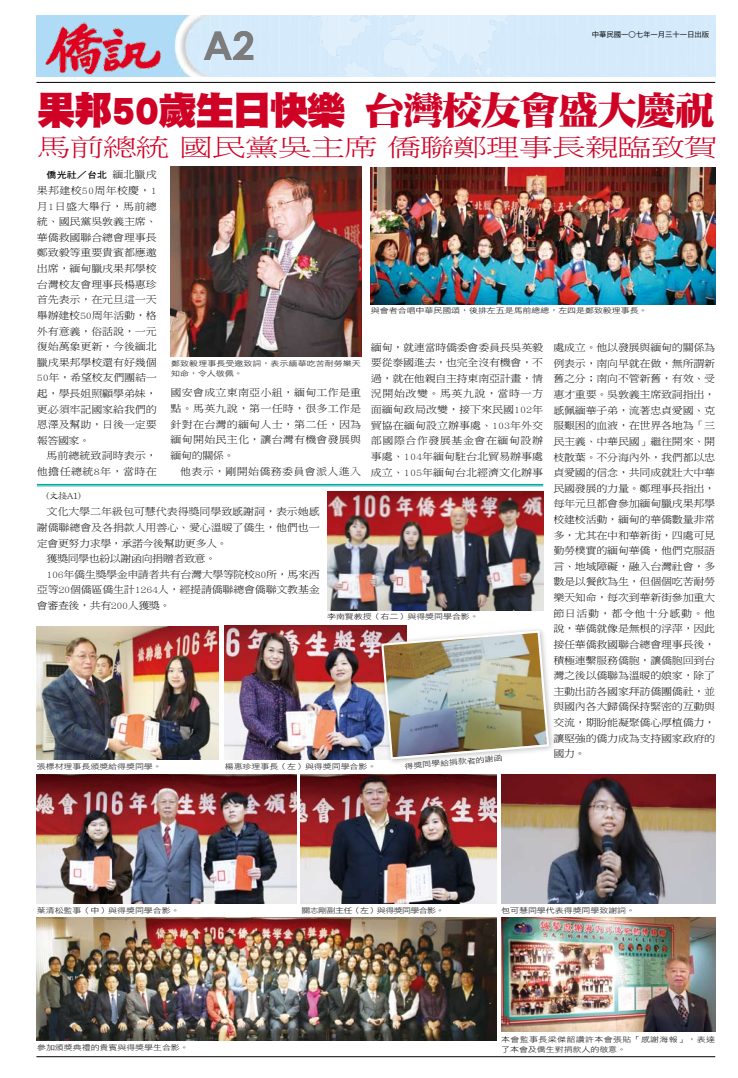
<style>
.page{position:relative;width:738px;height:1078px;background:#fff}
.page>*{position:absolute;margin:0;border:0;box-sizing:border-box;transform-origin:0 0}
.t1{font:700 39.4px "Century Gothic";color:#7c7c7c}
.t2{font:38.5px "DF Hei Std W12";letter-spacing:-.045em;color:#cf0226}
.t3{font:24.4px "DF Ming Std W3";letter-spacing:-.04em;color:#cf0226;scale:1.41 1}
.t4{font:9.9px/15.6px "DF Ming Std W3";letter-spacing:-.015em;color:#000;text-align:justify;scale:1.11 1}
.t5{font:9.9px "DF Ming Std W3";letter-spacing:-.04em;color:#000;scale:1.11 1}
.t6{font:9.9px "DF Ming Std W3";letter-spacing:-.035em;color:#000;scale:1.11 1}
.t7{font:9.9px/15.6px "DF Ming Std W3";letter-spacing:.015em;color:#000;text-align:right;scale:1.11 1}
.t8{font:9.9px "DF Ming Std W3";letter-spacing:.03em;color:#000;scale:1.11 1}
.t9{font:9px "DF Hei Std W7";color:#000;scale:1.11 1}
.t10{font:9px "DF Kai Shu Std W3";color:#000;scale:1.11 1}
.t11{font:7.2px/9.5px "DF Hei Std W3";letter-spacing:-.01em;color:#000;scale:1.25 1}
.t12{font:7.2px/9.5px "DF Hei Std W3";letter-spacing:.035em;color:#000;scale:1.25 1}
.t13{font:7.2px "DF Hei Std W3";letter-spacing:-.07em;color:#000;scale:1.25 1}
.t14{font:7.2px "DF Hei Std W5";letter-spacing:-.01em;color:#000}
.s1{font-family:"DF Ming Std W12"}
.s2{font-family:"DF Ming Std W3";font-size:9.9px}
</style>
<div class="page">
<img style="left:37px;top:16px;width:677px;height:60px">
<hr style="left:36px;top:1056px;width:678px;height:1px;background:#000">
<img style="left:41px;top:18px;width:124px;height:59px">
<img style="left:305px;top:16px;width:219px;height:61px">
<hr style="left:36px;top:82px;width:678px;height:1px;background:#000">
<img style="left:327px;top:491px;width:215px;height:119px">
<img style="left:37px;top:626px;width:181px;height:133px">
<img style="left:224px;top:625px;width:152px;height:134px">
<img style="left:37px;top:774px;width:259px;height:129px">
<img style="left:300px;top:774px;width:196px;height:129px">
<img style="left:501px;top:774px;width:213px;height:129px">
<img style="left:37px;top:917px;width:459px;height:122px">
<div style="left:376px;top:625px;width:180px;height:141px;background:#000;opacity:.25"></div>
<img style="left:380px;top:629px;width:170px;height:131px">
<img style="left:170px;top:167px;width:191px;height:189px">
<img style="left:370px;top:167px;width:344px;height:137px">
<img style="left:501px;top:917px;width:213px;height:114px">
<hr style="left:37px;top:484px;width:505px;height:1px;background:#00a9a4">
<hr style="left:37px;top:485px;width:505px;height:1px;background:#00a9a4">
<h1 class="t1" style="left:203px;top:16px;width:53px">A2</h1>
<p class="t14" style="left:591px;top:31px;width:119px">中華民國一○七年一月三十一日出版</p>
<h2 class="t2" style="left:37px;top:89px;width:679px">果邦50歲生日快樂 <span class="s1">台灣校友會盛大慶祝</span></h2>
<h3 class="t3" style="left:37px;top:134px;width:484px">馬前總統 國民黨吳主席 僑聯鄭理事長親臨致賀</h3>
<p class="t9" style="left:46px;top:170px;width:101px">僑光社／台北 <span class="s2">緬北臘戌</span></p>
<p class="t4" style="left:37px;top:182px;width:109px">果邦建校50周年校慶，1月1日盛大舉行，馬前總統、國民黨吳敦義主席、華僑救國聯合總會理事長鄭致毅等重要貴賓都應邀出席，緬甸臘戌果邦學校台灣校友會理事長楊惠珍首先表示，在元旦這一天舉辦建校50周年活動，格外有意義，俗話說，一元復始萬象更新，今後緬北臘戌果邦學校還有好幾個50年，希望校友們團結一起，學長姐照顧學弟妹，更必須牢記國家給我們的恩澤及幫助，日後一定要報答國家。</p>
<p class="t7" style="left:37px;top:448px;width:109px">馬前總統致詞時表示，他擔任總統8年，當時在</p>
<p class="t10" style="left:46px;top:491px;width:32px">(文接A1)</p>
<p class="t4" style="left:46px;top:503px;width:247px">文化大學二年級包可慧代表得獎同學致感謝詞，表示她感</p>
<p class="t4" style="left:37px;top:519px;width:256px">謝僑聯總會及各捐款人用善心、愛心溫暖了僑生，他們也一</p>
<p class="t5" style="left:37px;top:537px;width:173px">定會更努力求學，承諾今後幫助更多人。</p>
<p class="t5" style="left:46px;top:553px;width:154px">獲獎同學也紛以謝函向捐贈者致意。</p>
<p class="t6" style="left:46px;top:568px;width:247px">106年僑生獎學金申請者共有台灣大學等院校80所，馬來西</p>
<p class="t4" style="left:37px;top:581px;width:256px">亞等20個僑區僑生計1264人，經提請僑聯總會僑聯文教基金</p>
<p class="t5" style="left:37px;top:600px;width:122px">會審查後，共有200人獲獎。</p>
<p class="t11" style="left:370px;top:306px;width:223px">與會者合唱中華民國頌，後排左五是馬前總總，左四是鄭致毅理事長。</p>
<p class="t4" style="left:370px;top:339px;width:156px">緬甸，就連當時僑委會委員長吳英毅要從泰國進去，也完全沒有機會，不過，就在他親自主持東南亞計畫，情況開始改變。馬英九說，當時一方面緬甸政局改變，接下來民國102年貿協在緬甸設立辦事處、103年外交部國際合作發展基金會在緬甸設辦事處、104年緬甸駐台北貿易辦事處成立、105年緬甸台北經濟文化辦事</p>
<p class="t4" style="left:553px;top:339px;width:147px">處成立。他以發展與緬甸的關係為例表示，南向早就在做，無所謂新舊之分；南向不管新舊，有效、受惠才重要。吳敦義主席致詞指出，感佩緬華子弟，流著忠貞愛國、克服艱困的血液，在世界各地為「三民主義、中華民國」繼往開來、開枝散葉。不分海內外，我們都以忠貞愛國的信念，共同成就壯大中華民國發展的力量。鄭理事長指出，每年元旦都會參加緬甸臘戌果邦學校建校活動，緬甸的華僑數量非常多，尤其在中和華新街，四處可見勤勞樸實的緬甸華僑，他們克服語言、地域障礙，融入台灣社會，多數是以餐飲為生，但個個吃苦耐勞樂天知命，每次到華新街參加重大節日活動，都令他十分感動。他說，華僑就像是無根的浮萍，因此接任華僑救國聯合總會理事長後，積極連繫服務僑胞，讓僑胞回到台灣之後以僑聯為溫暖的娘家，除了主動出訪各國家拜訪僑團僑社，並與國內各大歸僑保持緊密的互動與交流，期盼能凝聚僑心厚植僑力，讓堅強的僑力成為支持國家政府的國力。</p>
<p class="t11" style="left:171px;top:359px;width:153px">鄭致毅理事長受邀致詞，表示緬華吃苦耐勞樂天知命，令人敬佩。</p>
<p class="t4" style="left:170px;top:385px;width:173px">國安會成立東南亞小組，緬甸工作是重點。馬英九說，第一任時，很多工作是針對在台灣的緬甸人士，第二任，因為緬甸開始民主化，讓台灣有機會發展與緬甸的關係。</p>
<p class="t8" style="left:180px;top:465px;width:164px">他表示，剛開始僑務委員會派人進入</p>
<p class="t11" style="left:327px;top:612px;width:123px">李南賢教授（右二）與得獎同學合影。</p>
<p class="t11" style="left:404px;top:761px;width:80px;rotate:-5deg">得獎同學給捐款者的謝函</p>
<p class="t11" style="left:37px;top:761px;width:101px">張標材理事長頒獎給得獎同學。</p>
<p class="t11" style="left:224px;top:761px;width:123px">楊惠珍理事長（左）與得獎同學合影。</p>
<p class="t11" style="left:37px;top:905px;width:116px">葉清松監事（中）與得獎同學合影。</p>
<p class="t13" style="left:301px;top:906px;width:116px">關志剛副主任（左）與得獎同學合影。</p>
<p class="t11" style="left:501px;top:905px;width:108px">包可慧同學代表得獎同學致謝詞。</p>
<p class="t11" style="left:37px;top:1042px;width:123px">參加頒獎典禮的貴賓與得獎學生合影。</p>
<p class="t12" style="left:501px;top:1034px;width:172px">本會監事長梁傑韶讚許本會張貼「感謝海報」，表達了本會及僑生對捐款人的敬意。</p>
</div>
